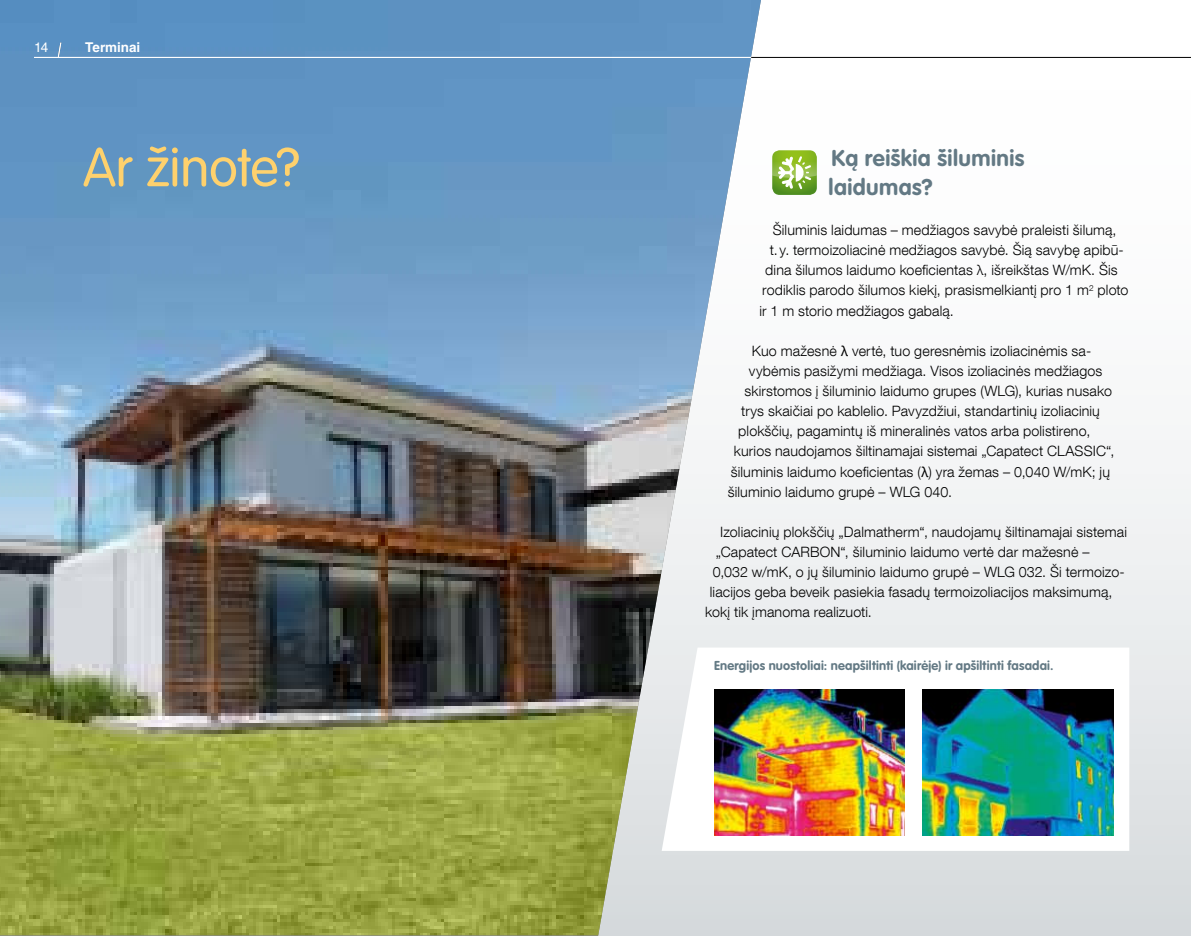
<style>
.page{position:relative;width:1191px;height:936px;background:#fff}
.page>*{position:absolute;margin:0;border:0;box-sizing:border-box;transform-origin:0 0}
.t1{font:300 54px "VAG Rounded LTCYR";letter-spacing:-.01em;color:#fed16d}
.t2{font:700 22.5px/28.5px "VAG Rounded LTCYR";color:#637984}
.t3{font:300 14.25px "Helvetica Neue LT Com";letter-spacing:.01em;color:#000}
.t4{font:700 13.5px "Helvetica LT Std";color:#fff}
.t5{font:13.5px "Helvetica LT Std";color:#fff}
.t6{font:700 12.75px "VAG Rounded LTCYR";letter-spacing:.02em;color:#637984}
.s1{font-family:"Helvetica Neue"}
.s2{font-family:"Helvetica Neue";font-weight:400}
</style>
<div class="page">
<div style="left:0;top:0;width:1191px;height:935px;background:linear-gradient(to bottom,#fff,#dbdfe1)"></div>
<img style="left:0;top:0;width:761px;height:935px">
<svg style="left:661px;top:647px;width:468px;height:203px"></svg>
<hr style="left:751px;top:57px;width:440px;height:1px;background:#000">
<hr style="left:34px;top:57px;width:717px;height:1px;background:#fff">
<svg style="left:57px;top:42px;width:5px;height:15px"></svg>
<svg style="left:772px;top:150px;width:45px;height:45px"></svg>
<img style="left:922px;top:689px;width:191px;height:146px">
<img style="left:714px;top:689px;width:191px;height:146px">
<p class="t5" style="left:34px;top:40px;width:16px">14</p>
<p class="t4" style="left:85px;top:39px;width:57px">Terminai</p>
<h1 class="t1" style="left:83px;top:136px;width:218px">Ar žinote?</h1>
<h2 class="t2" style="left:828px;top:144px;width:197px">Ką reiškia šiluminis laidumas?</h2>
<p class="t3" style="left:773px;top:221px;width:345px">Šiluminis laidumas – medžiagos savybė praleisti šilumą,</p>
<p class="t3" style="left:770px;top:241px;width:355px">t. y. termoizoliacinė medžiagos savybė. Šią savybę apibū-</p>
<p class="t3" style="left:765px;top:261px;width:354px">dina šilumos laidumo koeficientas <span class="s1">λ</span>, išreikštas W/mK. Šis</p>
<p class="t3" style="left:762px;top:282px;width:367px">rodiklis parodo šilumos kiekį, prasismelkiantį pro 1 m<sup>2</sup> ploto</p>
<p class="t3" style="left:759px;top:302px;width:196px">ir 1 m storio medžiagos gabalą.</p>
<p class="t3" style="left:752px;top:342px;width:341px">Kuo mažesnė <span class="s2">λ</span> vertė, tuo geresnėmis izoliacinėmis sa-</p>
<p class="t3" style="left:749px;top:362px;width:355px">vybėmis pasižymi medžiaga. Visos izoliacinės medžiagos</p>
<p class="t3" style="left:744px;top:382px;width:369px">skirstomos į šiluminio laidumo grupes (WLG), kurias nusako</p>
<p class="t3" style="left:741px;top:402px;width:360px">trys skaičiai po kablelio. Pavyzdžiui, standartinių izoliacinių</p>
<p class="t3" style="left:738px;top:422px;width:353px">plokščių, pagamintų iš mineralinės vatos arba polistireno,</p>
<p class="t3" style="left:734px;top:442px;width:382px">kurios naudojamos šiltinamajai sistemai „Capatect CLASSIC“,</p>
<p class="t3" style="left:731px;top:462px;width:381px">šiluminis laidumo koeficientas (<span class="s2">λ</span>) yra žemas – 0,040 W/mK; jų</p>
<p class="t3" style="left:728px;top:483px;width:226px">šiluminio laidumo grupė – WLG 040.</p>
<p class="t3" style="left:720px;top:523px;width:408px">Izoliacinių plokščių „Dalmatherm“, naudojamų šiltinamajai sistemai</p>
<p class="t3" style="left:716px;top:543px;width:375px">„Capatect CARBON“, šiluminio laidumo vertė dar mažesnė –</p>
<p class="t3" style="left:713px;top:563px;width:413px">0,032 w/mK, o jų šiluminio laidumo grupė – WLG 032. Ši termoizo-</p>
<p class="t3" style="left:710px;top:583px;width:404px">liacijos geba beveik pasiekia fasadų termoizoliacijos maksimumą,</p>
<p class="t3" style="left:705px;top:603px;width:168px">kokį tik įmanoma realizuoti.</p>
<p class="t6" style="left:714px;top:657px;width:341px">Energijos nuostoliai: neapšiltinti (kairėje) ir apšiltinti fasadai.</p>
</div>
